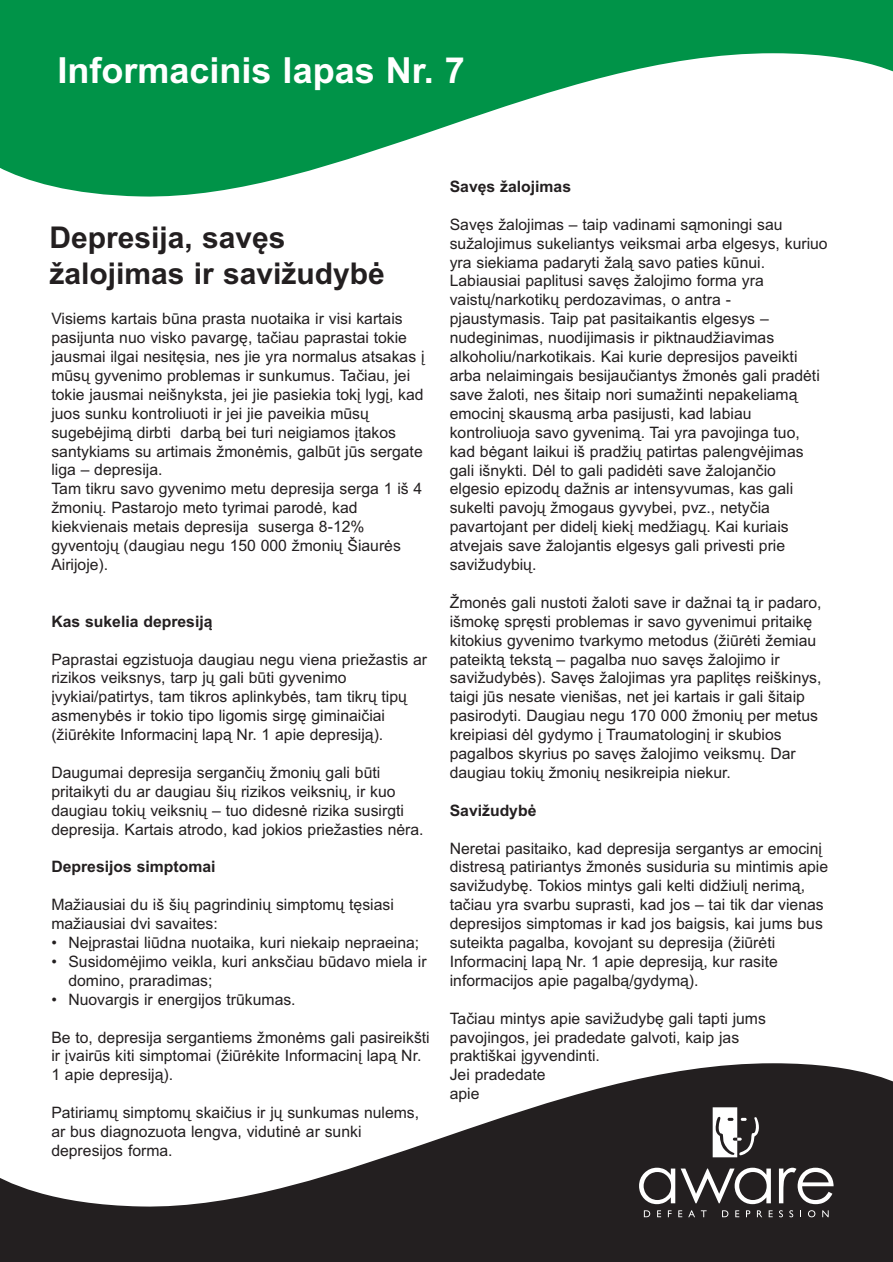
<style>
.page{position:relative;width:893px;height:1262px;background:#fff}
.page>*{position:absolute;margin:0;border:0;box-sizing:border-box;transform-origin:0 0}
.t1{font:700 36px "Arial";color:#fff}
.t2{font:700 30px/36px "Arial";color:#231f20}
.t3{font:15.75px/18.9px "Arial";color:#231f20}
.t4{font:700 15.75px "Arial";color:#231f20}
</style>
<div class="page">
<svg style="left:0;top:0;width:892px;height:197px;fill:#009348"></svg>
<svg style="left:0;top:1063px;width:892px;height:199px;fill:#231f20"></svg>
<svg style="left:639px;top:1168px;width:131px;height:36px"></svg>
<svg style="left:778px;top:1168px;width:55px;height:36px"></svg>
<svg style="left:643px;top:1210px;width:7px;height:7px"></svg>
<svg style="left:657px;top:1210px;width:4px;height:7px"></svg>
<svg style="left:667px;top:1210px;width:4px;height:7px"></svg>
<svg style="left:678px;top:1210px;width:4px;height:7px"></svg>
<svg style="left:688px;top:1210px;width:18px;height:7px"></svg>
<svg style="left:721px;top:1210px;width:7px;height:7px"></svg>
<svg style="left:735px;top:1210px;width:4px;height:7px"></svg>
<svg style="left:745px;top:1210px;width:5px;height:7px"></svg>
<svg style="left:756px;top:1210px;width:6px;height:7px"></svg>
<svg style="left:768px;top:1210px;width:4px;height:7px"></svg>
<svg style="left:778px;top:1210px;width:4px;height:7px"></svg>
<svg style="left:789px;top:1210px;width:4px;height:7px"></svg>
<svg style="left:807px;top:1210px;width:8px;height:7px"></svg>
<svg style="left:822px;top:1210px;width:6px;height:7px"></svg>
<svg style="left:712px;top:1107px;width:47px;height:50px"></svg>
<h1 class="t1" style="left:57px;top:57px;width:409px">Informacinis lapas Nr. 7</h1>
<h2 class="t2" style="left:49px;top:222px;width:337px">Depresija, savęs žalojimas ir savižudybė</h2>
<p class="t3" style="left:51px;top:311px;width:374px">Visiems kartais būna prasta nuotaika ir visi kartais pasijunta nuo visko pavargę, tačiau paprastai tokie jausmai ilgai nesitęsia, nes jie yra normalus atsakas į mūsų gyvenimo problemas ir sunkumus. Tačiau, jei tokie jausmai neišnyksta, jei jie pasiekia tokį lygį, kad juos sunku kontroliuoti ir jei jie paveikia mūsų sugebėjimą dirbti darbą bei turi neigiamos įtakos santykiams su artimais žmonėmis, galbūt jūs sergate liga – depresija.<br>Tam tikru savo gyvenimo metu depresija serga 1 iš 4 žmonių. Pastarojo meto tyrimai parodė, kad kiekvienais metais depresija suserga 8-12% gyventojų (daugiau negu 150 000 žmonių Šiaurės Airijoje).</p>
<p class="t4" style="left:51px;top:615px;width:163px">Kas sukelia depresiją</p>
<p class="t3" style="left:51px;top:651px;width:377px">Paprastai egzistuoja daugiau negu viena priežastis ar rizikos veiksnys, tarp jų gali būti gyvenimo įvykiai/patirtys, tam tikros aplinkybės, tam tikrų tipų asmenybės ir tokio tipo ligomis sirgę giminaičiai (žiūrėkite Informacinį lapą Nr. 1 apie depresiją).</p>
<p class="t3" style="left:51px;top:764px;width:374px">Daugumai depresija sergančių žmonių gali būti pritaikyti du ar daugiau šių rizikos veiksnių, ir kuo daugiau tokių veiksnių – tuo didesnė rizika susirgti depresija. Kartais atrodo, kad jokios priežasties nėra.</p>
<p class="t4" style="left:51px;top:861px;width:166px">Depresijos simptomai</p>
<p class="t3" style="left:51px;top:897px;width:344px">Mažiausiai du iš šių pagrindinių simptomų tęsiasi mažiausiai dvi savaites:</p>
<p class="t3" style="left:51px;top:935px;width:369px">• Neįprastai liūdna nuotaika, kuri niekaip nepraeina;</p>
<p class="t3" style="left:68px;top:953px;width:359px;text-indent:-17px">• Susidomėjimo veikla, kuri anksčiau būdavo miela ir domino, praradimas;</p>
<p class="t3" style="left:51px;top:991px;width:246px">• Nuovargis ir energijos trūkumas.</p>
<p class="t3" style="left:51px;top:1029px;width:380px">Be to, depresija sergantiems žmonėms gali pasireikšti ir įvairūs kiti simptomai (žiūrėkite Informacinį lapą Nr.<br>1 apie depresiją).</p>
<p class="t3" style="left:51px;top:1105px;width:369px">Patiriamų simptomų skaičius ir jų sunkumas nulems, ar bus diagnozuota lengva, vidutinė ar sunki depresijos forma.</p>
<p class="t4" style="left:449px;top:181px;width:123px">Savęs žalojimas</p>
<p class="t3" style="left:449px;top:216px;width:379px">Savęs žalojimas – taip vadinami sąmoningi sau sužalojimus sukeliantys veiksmai arba elgesys, kuriuo yra siekiama padaryti žalą savo paties kūnui.<br>Labiausiai paplitusi savęs žalojimo forma yra vaistų/narkotikų perdozavimas, o antra - pjaustymasis. Taip pat pasitaikantis elgesys – nudeginimas, nuodijimasis ir piktnaudžiavimas alkoholiu/narkotikais. Kai kurie depresijos paveikti arba nelaimingais besijaučiantys žmonės gali pradėti save žaloti, nes šitaip nori sumažinti nepakeliamą emocinį skausmą arba pasijusti, kad labiau kontroliuoja savo gyvenimą. Tai yra pavojinga tuo, kad bėgant laikui iš pradžių patirtas palengvėjimas gali išnykti. Dėl to gali padidėti save žalojančio elgesio epizodų dažnis ar intensyvumas, kas gali sukelti pavojų žmogaus gyvybei, pvz., netyčia pavartojant per didelį kiekį medžiagų. Kai kuriais atvejais save žalojantis elgesys gali privesti prie savižudybių.</p>
<p class="t3" style="left:449px;top:594px;width:373px">Žmonės gali nustoti žaloti save ir dažnai tą ir padaro, išmokę spręsti problemas ir savo gyvenimui pritaikę kitokius gyvenimo tvarkymo metodus (žiūrėti žemiau pateiktą tekstą – pagalba nuo savęs žalojimo ir savižudybės). Savęs žalojimas yra paplitęs reiškinys, taigi jūs nesate vienišas, net jei kartais ir gali šitaip pasirodyti. Daugiau negu 170 000 žmonių per metus kreipiasi dėl gydymo į Traumatologinį ir skubios pagalbos skyrius po savęs žalojimo veiksmų. Dar daugiau tokių žmonių nesikreipia niekur.</p>
<p class="t4" style="left:449px;top:804px;width:88px">Savižudybė</p>
<p class="t3" style="left:449px;top:840px;width:380px">Neretai pasitaiko, kad depresija sergantys ar emocinį distresą patiriantys žmonės susiduria su mintimis apie savižudybę. Tokios mintys gali kelti didžiulį nerimą, tačiau yra svarbu suprasti, kad jos – tai tik dar vienas depresijos simptomas ir kad jos baigsis, kai jums bus suteikta pagalba, kovojant su depresija (žiūrėti Informacinį lapą Nr. 1 apie depresiją, kur rasite informacijos apie pagalbą/gydymą).</p>
<p class="t3" style="left:449px;top:1010px;width:317px">Tačiau mintys apie savižudybę gali tapti jums pavojingos, jei pradedate galvoti, kaip jas praktiškai įgyvendinti.<br>Jei pradedate<br>apie</p>
</div>
